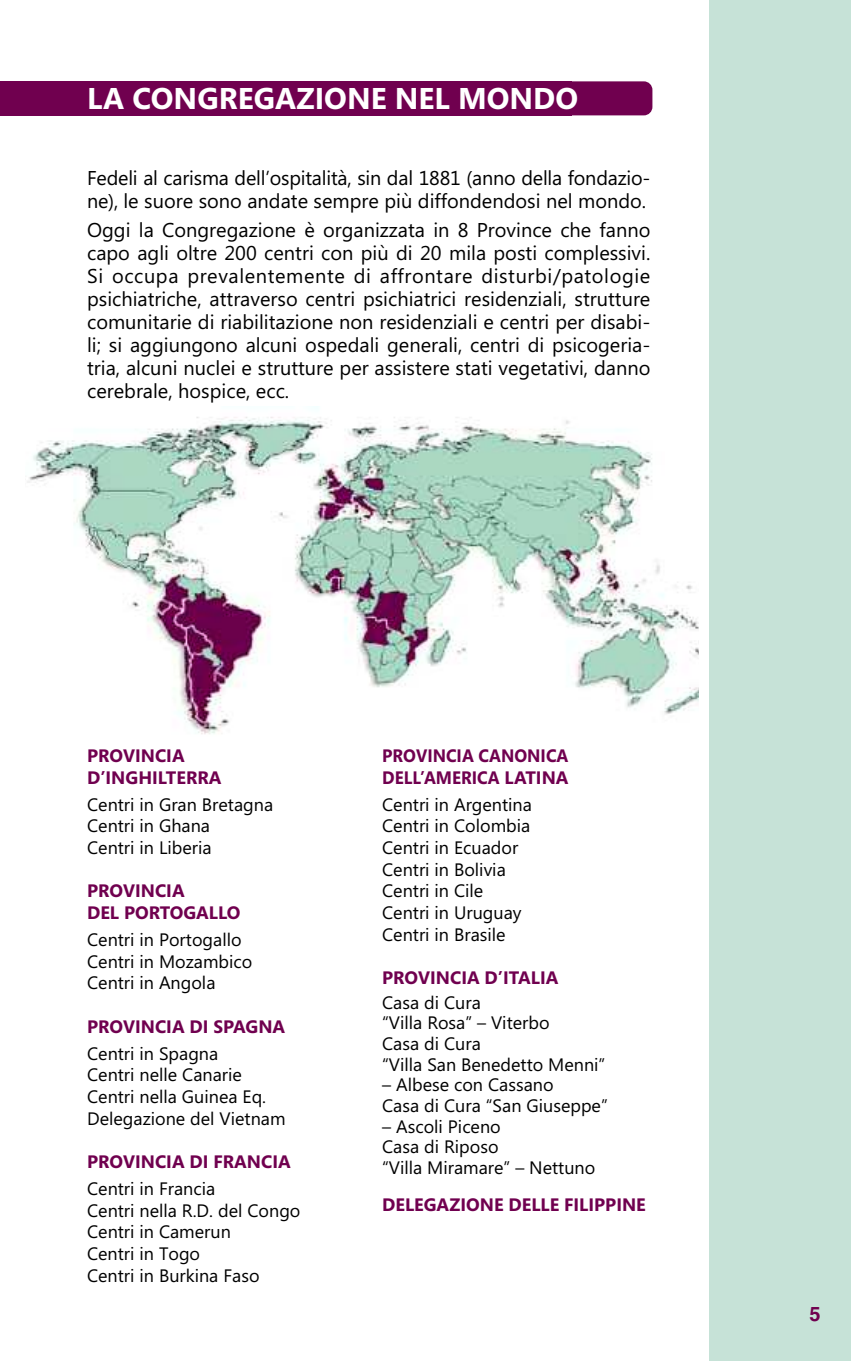
<style>
.page{position:relative;width:851px;height:1361px;background:#fff}
.page>*{position:absolute;margin:0;border:0;box-sizing:border-box;transform-origin:0 0}
.t1{font:700 30px "Segoe UI";color:#fff}
.t2{font:20px/23px "Segoe UI";color:#000}
.t3{font:700 20px "Helvetica";color:#70004f}
.t4{font:18px/21.6px "Segoe UI";color:#000}
.t5{font:700 18px/21.6px "Segoe UI";color:#70004f}
.t6{font:700 18px/21.6px "Segoe UI";color:#70004f;scale:.94 1}
</style>
<div class="page">
<div style="left:709px;top:0;width:141px;height:1361px;background:#c6e2d7"></div>
<div style="left:0;top:81px;width:571px;height:34px;background:#70004f"></div>
<div style="left:50px;top:81px;width:602px;height:34px;background:#70004f;border-radius:9px"></div>
<img style="left:27px;top:406px;width:671px;height:328px">
<h1 class="t1" style="left:87px;top:81px;width:492px">LA CONGREGAZIONE NEL MONDO</h1>
<p class="t2" style="left:87px;top:167px;width:564px">Fedeli al carisma dell’ospitalità, sin dal 1881 (anno della fondazio&shy;ne), le suore sono andate sempre più diffondendosi nel mondo.</p>
<p class="t2" style="left:87px;top:219px;width:564px;text-align:justify">Oggi la Congregazione è organizzata in 8 Province che fanno capo agli oltre 200 centri con più di 20 mila posti complessivi.<br>Si occupa prevalentemente di affrontare disturbi/patologie psichiatriche, attraverso centri psichiatrici residenziali, strutture comunitarie di riabilitazione non residenziali e centri per disabi&shy;li; si aggiungono alcuni ospedali generali, centri di psicogeria&shy;tria, alcuni nuclei e strutture per assistere stati vegetativi, danno cerebrale, hospice, ecc.</p>
<p class="t5" style="left:87px;top:745px;width:136px">PROVINCIA<br>D’INGHILTERRA</p>
<p class="t4" style="left:87px;top:794px;width:187px">Centri in Gran Bretagna<br>Centri in Ghana<br>Centri in Liberia</p>
<p class="t5" style="left:87px;top:880px;width:155px">PROVINCIA<br>DEL PORTOGALLO</p>
<p class="t4" style="left:87px;top:929px;width:167px">Centri in Portogallo<br>Centri in Mozambico<br>Centri in Angola</p>
<p class="t5" style="left:87px;top:1015px;width:200px">PROVINCIA DI SPAGNA</p>
<p class="t4" style="left:87px;top:1043px;width:200px">Centri in Spagna<br>Centri nelle Canarie<br>Centri nella Guinea Eq.<br>Delegazione del Vietnam</p>
<p class="t5" style="left:87px;top:1151px;width:205px">PROVINCIA DI FRANCIA</p>
<p class="t4" style="left:87px;top:1178px;width:215px">Centri in Francia<br>Centri nella R.D. del Congo<br>Centri in Camerun<br>Centri in Togo<br>Centri in Burkina Faso</p>
<p class="t6" style="left:382px;top:745px;width:200px">PROVINCIA CANONICA<br>DELL’AMERICA LATINA</p>
<p class="t4" style="left:382px;top:794px;width:151px">Centri in Argentina<br>Centri in Colombia<br>Centri in Ecuador<br>Centri in Bolivia<br>Centri in Cile<br>Centri in Uruguay<br>Centri in Brasile</p>
<p class="t5" style="left:382px;top:966px;width:178px">PROVINCIA D’ITALIA</p>
<p class="t4" style="left:382px;top:992px;width:225px;line-height:20.6px">Casa di Cura<br>“Villa Rosa” – Viterbo<br>Casa di Cura<br>“Villa San Benedetto Menni”</p>
<p class="t4" style="left:382px;top:1074px;width:227px;line-height:20.6px">– Albese con Cassano<br>Casa di Cura “San Giuseppe”</p>
<p class="t4" style="left:382px;top:1116px;width:215px;line-height:20.6px">– Ascoli Piceno<br>Casa di Riposo<br>“Villa Miramare” – Nettuno</p>
<p class="t5" style="left:382px;top:1193px;width:265px">DELEGAZIONE DELLE FILIPPINE</p>
<p class="t3" style="left:809px;top:1302px;width:13px">5</p>
</div>
